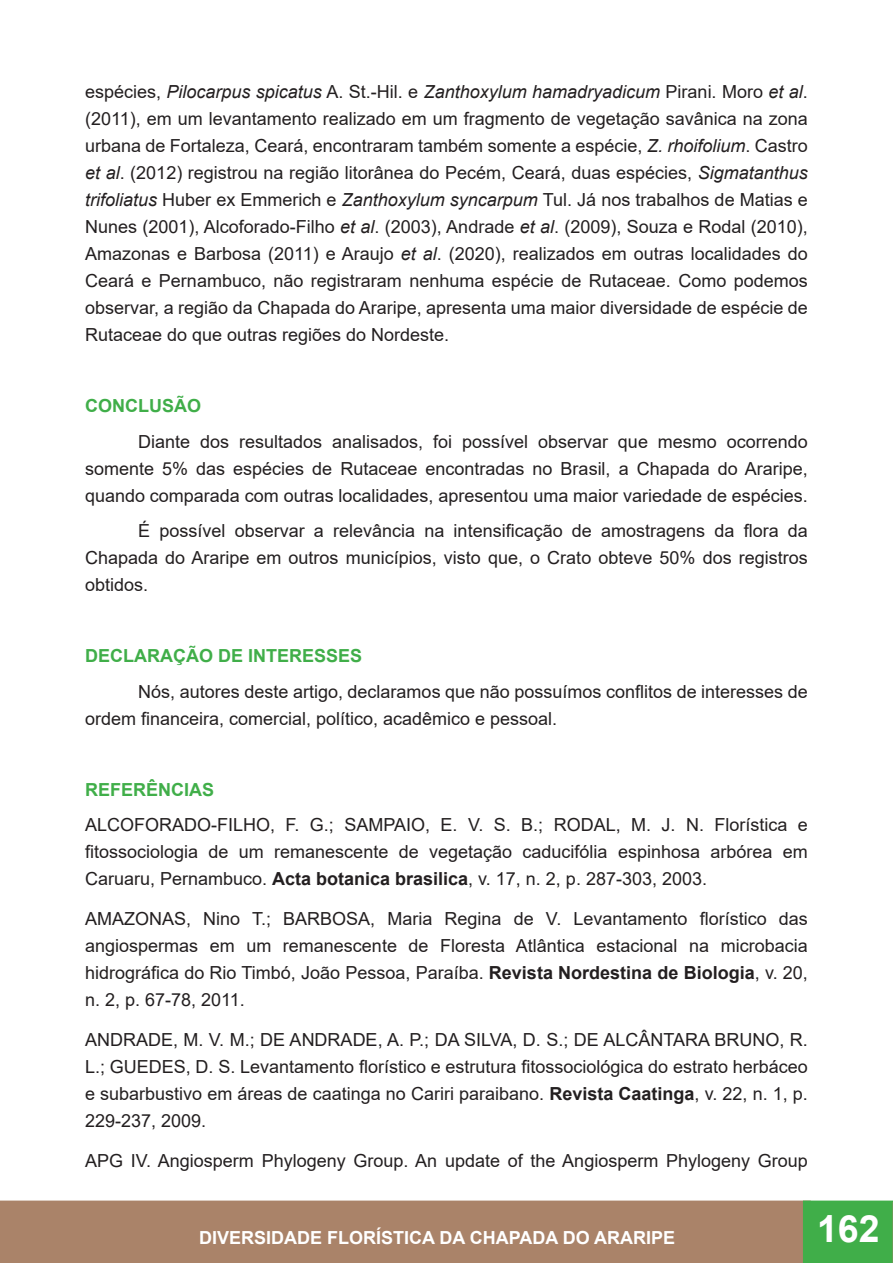
<style>
.page{position:relative;width:893px;height:1263px;background:#fff}
.page>*{position:absolute;margin:0;border:0;box-sizing:border-box;transform-origin:0 0}
.t1{font:700 37.5px "Arial";color:#fff}
.t2{font:18px/27px "Arial";color:#231f20;text-align:justify}
.Título_1{font:700 18px "Arial";color:#40ae49}
.t3{font:700 18px "Arial";color:#fff}
.s1{font-style:italic}
.s2{font-weight:700}
</style>
<div class="page">
<div style="left:1px;top:1201px;width:809px;height:61px;background:#aa8369"></div>
<div style="left:0;top:1200px;width:811px;height:63px;border:2px solid #aa8369"></div>
<div style="left:803px;top:1200px;width:90px;height:63px;background:#40ae49;border:2px solid #40ae49"></div>
<div style="left:812px;top:1214px;width:72px;height:49px;background:#40ae49"></div>
<svg style="left:892px;top:1202px;width:1px;height:61px"></svg>
<p class="t2" style="left:85px;top:78px;width:724px">espécies, <span class="s1">Pilocarpus spicatus</span> A. St.-Hil. e <span class="s1">Zanthoxylum hamadryadicum</span> Pirani. Moro <span class="s1">et al</span>. (2011), em um levantamento realizado em um fragmento de vegetação savânica na zona urbana de Fortaleza, Ceará, encontraram também somente a espécie, <span class="s1">Z. rhoifolium</span>. Castro <span class="s1">et al</span>. (2012) registrou na região litorânea do Pecém, Ceará, duas espécies, <span class="s1">Sigmatanthus trifoliatus</span> Huber ex Emmerich e <span class="s1">Zanthoxylum syncarpum</span> Tul. Já nos trabalhos de Matias e Nunes (2001), Alcoforado-Filho <span class="s1">et al</span>. (2003), Andrade <span class="s1">et al</span>. (2009), Souza e Rodal (2010), Amazonas e Barbosa (2011) e Araujo <span class="s1">et al</span>. (2020), realizados em outras localidades do Ceará e Pernambuco, não registraram nenhuma espécie de Rutaceae. Como podemos observar, a região da Chapada do Araripe, apresenta uma maior diversidade de espécie de Rutaceae do que outras regiões do Nordeste.</p>
<p class="Título_1" style="left:85px;top:393px;width:117px">CONCLUSÃO</p>
<p class="t2" style="left:85px;top:428px;width:724px;text-indent:53px">Diante dos resultados analisados, foi possível observar que mesmo ocorrendo somente 5% das espécies de Rutaceae encontradas no Brasil, a Chapada do Araripe, quando comparada com outras localidades, apresentou uma maior variedade de espécies.</p>
<p class="t2" style="left:85px;top:517px;width:724px;text-indent:53px">É possível observar a relevância na intensificação de amostragens da flora da Chapada do Araripe em outros municípios, visto que, o Crato obteve 50% dos registros obtidos.</p>
<p class="Título_1" style="left:85px;top:643px;width:279px">DECLARAÇÃO DE INTERESSES</p>
<p class="t2" style="left:85px;top:678px;width:724px;text-indent:53px">Nós, autores deste artigo, declaramos que não possuímos conflitos de interesses de ordem financeira, comercial, político, acadêmico e pessoal.</p>
<p class="Título_1" style="left:85px;top:777px;width:131px">REFERÊNCIAS</p>
<p class="t2" style="left:85px;top:811px;width:724px">ALCOFORADO-FILHO, F. G.; SAMPAIO, E. V. S. B.; RODAL, M. J. N. Florística e fitossociologia de um remanescente de vegetação caducifólia espinhosa arbórea em Caruaru, Pernambuco. <span class="s2">Acta botanica brasilica</span>, v. 17, n. 2, p. 287-303, 2003.</p>
<p class="t2" style="left:85px;top:905px;width:724px">AMAZONAS, Nino T.; BARBOSA, Maria Regina de V. Levantamento florístico das angiospermas em um remanescente de Floresta Atlântica estacional na microbacia hidrográfica do Rio Timbó, João Pessoa, Paraíba. <span class="s2">Revista Nordestina de Biologia</span>, v. 20, n. 2, p. 67-78, 2011.</p>
<p class="t2" style="left:85px;top:1026px;width:724px">ANDRADE, M. V. M.; DE ANDRADE, A. P.; DA SILVA, D. S.; DE ALCÂNTARA BRUNO, R.<br>L.; GUEDES, D. S. Levantamento florístico e estrutura fitossociológica do estrato herbáceo e subarbustivo em áreas de caatinga no Cariri paraibano. <span class="s2">Revista Caatinga</span>, v. 22, n. 1, p.<br>229-237, 2009.</p>
<p class="t2" style="left:85px;top:1147px;width:724px">APG IV. Angiosperm Phylogeny Group. An update of the Angiosperm Phylogeny Group</p>
<p class="t3" style="left:199px;top:1225px;width:478px">DIVERSIDADE FLORÍSTICA DA CHAPADA DO ARARIPE</p>
<h1 class="t1" style="left:817px;top:1202px;width:64px">162</h1>
</div>
